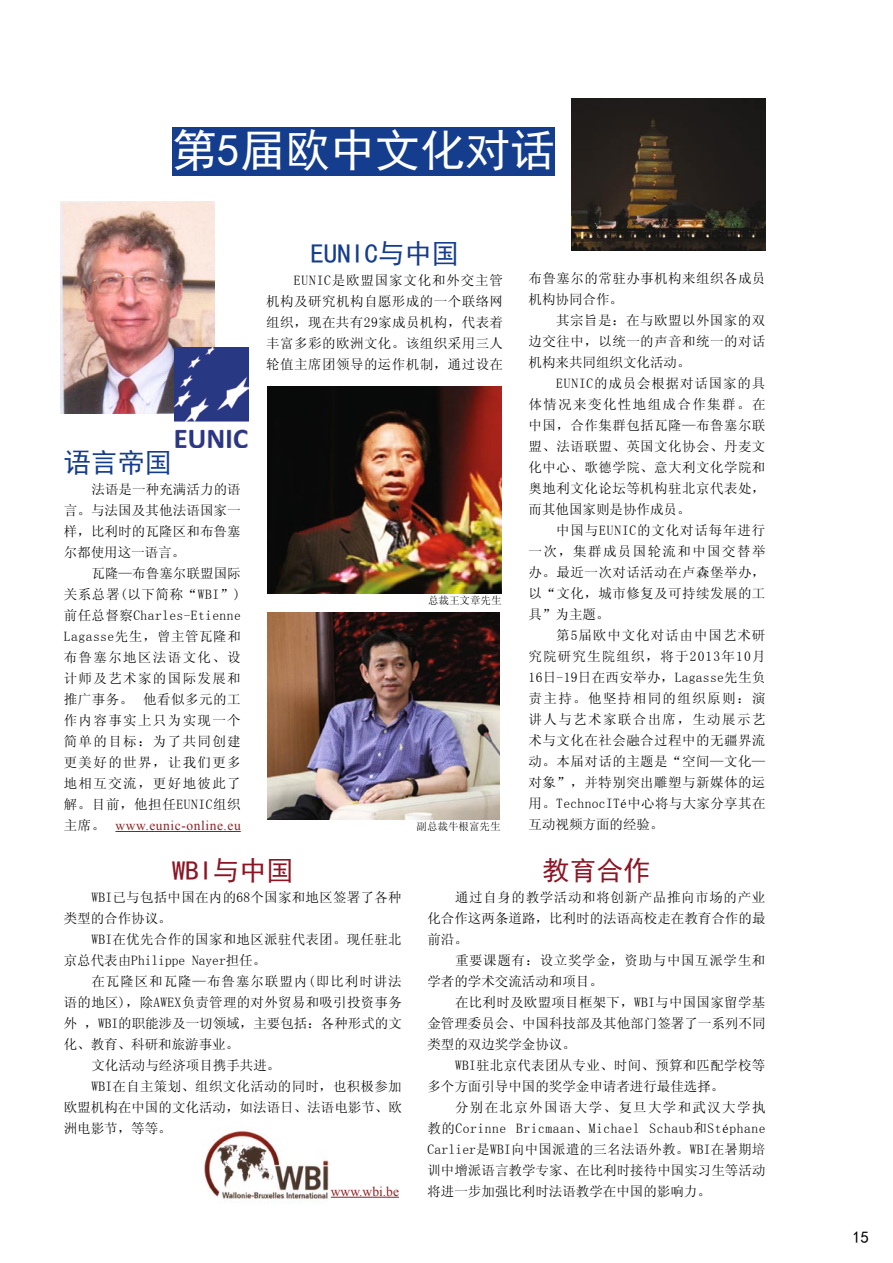
<style>
.page{position:relative;width:893px;height:1263px;background:#fff}
.page>*{position:absolute;margin:0;border:0;box-sizing:border-box;transform-origin:0 0}
.t1{font:45px "Sim Hei";color:#fff}
.t2{font:27px "Sim Hei";color:#143d8d}
.t3{font:27px "Sim Hei";color:#8b1525}
.t4{font:16.5px "Sim Hei";color:#000}
.t5{font:13.5px/21px "Sim Sun";letter-spacing:.02em;color:#000;text-align:justify}
.t6{font:13.5px/21px "Sim Sun";color:#000}
.t7{font:13.5px/21px "Sim Sun";letter-spacing:.045em;color:#000}
.t8{font:13.5px "Times New Roman";letter-spacing:.04em;color:#8b2324}
.t9{font:13.5px "Sim Sun";letter-spacing:.07em;color:#000}
.t10{font:10.5px "Sim Sun";color:#000}
.s1{font-family:"Sim Sun";color:#000}
</style>
<div class="page">
<img style="left:204px;top:1131px;width:129px;height:69px">
<div style="left:173px;top:128px;width:382px;height:48px;background:#143d8d"></div>
<img style="left:61px;top:202px;width:154px;height:211px">
<img style="left:571px;top:99px;width:194px;height:152px">
<img style="left:175px;top:347px;width:73px;height:101px">
<hr style="left:115px;top:831px;width:126px;height:1px;background:#8b2324">
<hr style="left:331px;top:1197px;width:68px;height:1px;background:#8b2324">
<img style="left:267px;top:612px;width:232px;height:207px">
<img style="left:267px;top:386px;width:234px;height:208px">
<h1 class="t1" style="left:173px;top:128px;width:384px">第5届欧中文化对话</h1>
<h2 class="t2" style="left:64px;top:449px;width:109px">语言帝国</h2>
<p class="t5" style="left:64px;top:479px;width:178px;text-indent:28px">法语是一种充满活力的语言。与法国及其他法语国家一样，比利时的瓦隆区和布鲁塞尔都使用这一语言。</p>
<p class="t5" style="left:64px;top:563px;width:179px;text-indent:28px">瓦隆—布鲁塞尔联盟国际关系总署(以下简称“WBI”)前任总督察Charles-Etienne Lagasse先生，曾主管瓦隆和布鲁塞尔地区法语文化、设计师及艺术家的国际发展和推广事务。 他看似多元的工作内容事实上只为实现一个简单的目标：为了共同创建更美好的世界，让我们更多地相互交流，更好地彼此了解。目前，他担任EUNIC组织</p>
<p class="t8" style="left:64px;top:816px;width:178px"><span class="s1">主席。</span> www.eunic-online.eu</p>
<h2 class="t2" style="left:310px;top:240px;width:150px">EUNIC与中国</h2>
<p class="t5" style="left:266px;top:270px;width:238px;text-indent:28px">EUNIC是欧盟国家文化和外交主管机构及研究机构自愿形成的一个联络网组织，现在共有29家成员机构，代表着丰富多彩的欧洲文化。该组织采用三人轮值主席团领导的运作机制，通过设在</p>
<p class="t5" style="left:529px;top:268px;width:238px">布鲁塞尔的常驻办事机构来组织各成员机构协同合作。</p>
<p class="t5" style="left:529px;top:310px;width:238px;text-indent:28px">其宗旨是：在与欧盟以外国家的双边交往中，以统一的声音和统一的对话机构来共同组织文化活动。</p>
<p class="t5" style="left:529px;top:373px;width:238px;text-indent:28px">EUNIC的成员会根据对话国家的具体情况来变化性地组成合作集群。在中国，合作集群包括瓦隆—布鲁塞尔联盟、法语联盟、英国文化协会、丹麦文化中心、歌德学院、意大利文化学院和奥地利文化论坛等机构驻北京代表处，而其他国家则是协作成员。</p>
<p class="t5" style="left:529px;top:520px;width:238px;text-indent:28px">中国与EUNIC的文化对话每年进行一次，集群成员国轮流和中国交替举办。最近一次对话活动在卢森堡举办，以“文化，城市修复及可持续发展的工具”为主题。</p>
<p class="t5" style="left:529px;top:625px;width:238px;text-indent:28px">第5届欧中文化对话由中国艺术研究院研究生院组织，将于2013年10月16日-19日在西安举办，Lagasse先生负责主持。他坚持相同的组织原则：演讲人与艺术家联合出席，生动展示艺术与文化在社会融合过程中的无疆界流动。本届对话的主题是“空间—文化—对象”，并特别突出雕塑与新媒体的运用。TechnocITé中心将与大家分享其在互动视频方面的经验。</p>
<p class="t10" style="left:428px;top:595px;width:75px">总裁王文章先生</p>
<p class="t10" style="left:417px;top:821px;width:85px">副总裁牛根富先生</p>
<h2 class="t3" style="left:172px;top:857px;width:123px">WBI与中国</h2>
<p class="t5" style="left:64px;top:887px;width:339px;text-indent:28px">WBI已与包括中国在内的68个国家和地区签署了各种类型的合作协议。</p>
<p class="t5" style="left:64px;top:929px;width:339px;text-indent:28px">WBI在优先合作的国家和地区派驻代表团。现任驻北京总代表由Philippe Nayer担任。</p>
<p class="t9" style="left:91px;top:975px;width:312px">在瓦隆区和瓦隆—布鲁塞尔联盟内(即比利时讲法</p>
<p class="t5" style="left:64px;top:992px;width:340px">语的地区)，除AWEX负责管理的对外贸易和吸引投资事务</p>
<p class="t6" style="left:64px;top:1013px;width:340px">外 ，WBI的职能涉及一切领域，主要包括：各种形式的文</p>
<p class="t6" style="left:64px;top:1034px;width:177px">化、教育、科研和旅游事业。</p>
<p class="t6" style="left:91px;top:1055px;width:190px">文化活动与经济项目携手共进。</p>
<p class="t5" style="left:91px;top:1076px;width:312px">WBI在自主策划、组织文化活动的同时，也积极参加</p>
<p class="t6" style="left:64px;top:1097px;width:340px">欧盟机构在中国的文化活动，如法语日、法语电影节、欧</p>
<p class="t5" style="left:64px;top:1118px;width:109px">洲电影节，等等。</p>
<p class="t8" style="left:331px;top:1182px;width:70px">www.wbi.be</p>
<h2 class="t3" style="left:542px;top:857px;width:109px">教育合作</h2>
<p class="t5" style="left:427px;top:887px;width:340px;text-indent:28px">通过自身的教学活动和将创新产品推向市场的产业化合作这两条道路，比利时的法语高校走在教育合作的最前沿。</p>
<p class="t7" style="left:427px;top:950px;width:339px;text-indent:28px">重要课题有：设立奖学金，资助与中国互派学生和学者的学术交流活动和项目。</p>
<p class="t5" style="left:427px;top:992px;width:340px;text-indent:28px">在比利时及欧盟项目框架下，WBI与中国国家留学基金管理委员会、中国科技部及其他部门签署了一系列不同类型的双边奖学金协议。</p>
<p class="t6" style="left:427px;top:1055px;width:339px;text-indent:28px">WBI驻北京代表团从专业、时间、预算和匹配学校等多个方面引导中国的奖学金申请者进行最佳选择。</p>
<p class="t5" style="left:427px;top:1097px;width:340px;text-indent:28px">分别在北京外国语大学、复旦大学和武汉大学执教的Corinne Bricmaan、Michael Schaub和Stéphane Carlier是WBI向中国派遣的三名法语外教。WBI在暑期培训中增派语言教学专家、在比利时接待中国实习生等活动将进一步加强比利时法语教学在中国的影响力。</p>
<p class="t4" style="left:853px;top:1228px;width:18px">15</p>
</div>
